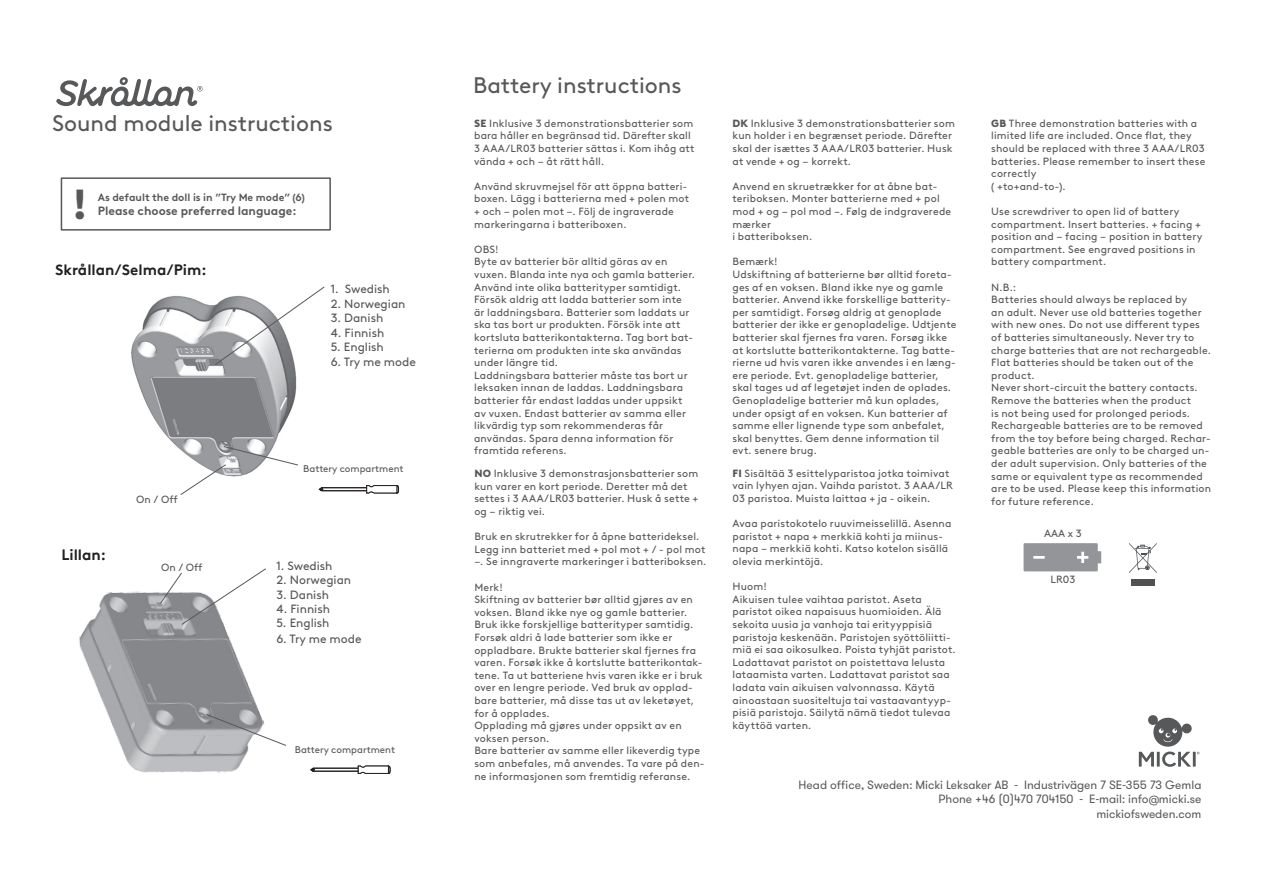
<style>
.page{position:relative;width:1263px;height:893px;background:#fff}
.page>*{position:absolute;margin:0;border:0;box-sizing:border-box;transform-origin:0 0}
.t1{font:900 42px "Brown LL";color:#57585a}
.t2{font:22.5px "Brown LL";color:#57585a}
.t3{font:700 15px "Brown LLTT";color:#231f20}
.t4{font:12px/14.4px "GT Walsheim";color:#57585a;text-align:right}
.t5{font:12px "Brown LL";color:#57585a}
.t6{font:700 12px "Brown LL";color:#57585a}
.t7{font:10.5px/12.6px "Brown LL";letter-spacing:.02em;color:#57585a}
.t8{font:700 10.5px "Brown LL";color:#57585a}
.t9{font:9.75px "Brown LL";color:#57585a}
.s1{font-weight:900}
</style>
<div class="page">
<img style="left:131px;top:296px;width:166px;height:152px">
<svg style="left:1023px;top:543px;width:78px;height:28px;background:#9b9d9f"></svg>
<svg style="left:310px;top:766px;width:80px;height:8px"></svg>
<svg style="left:1139px;top:715px;width:60px;height:52px"></svg>
<div style="left:61px;top:177px;width:270px;height:54px;border:2px solid #57585a"></div>
<svg style="left:56px;top:77px;width:147px;height:29px"></svg>
<div style="left:1131px;top:579px;width:24px;height:6px;background:#4f5153"></div>
<svg style="left:1129px;top:543px;width:28px;height:30px"></svg>
<img style="left:79px;top:591px;width:181px;height:182px">
<svg style="left:205px;top:713px;width:81px;height:33px"></svg>
<svg style="left:159px;top:568px;width:107px;height:57px"></svg>
<svg style="left:214px;top:286px;width:111px;height:80px"></svg>
<svg style="left:179px;top:445px;width:119px;height:50px"></svg>
<svg style="left:319px;top:485px;width:80px;height:8px"></svg>
<h2 class="t2" style="left:52px;top:106px;width:282px">Sound module instructions</h2>
<h1 class="t1" style="left:72px;top:172px;width:16px">!</h1>
<p class="t8" style="left:98px;top:189px;width:209px">As default the doll is in ”Try Me mode” (6)</p>
<p class="t6" style="left:98px;top:202px;width:200px">Please choose preferred language:</p>
<h3 class="t3" style="left:55px;top:258px;width:153px">Skrållan/Selma/Pim:</h3>
<p class="t7" style="left:136px;top:492px;width:43px">On / Off</p>
<p class="t5" style="left:331px;top:280px;width:61px">1. Swedish</p>
<p class="t5" style="left:331px;top:295px;width:76px">2. Norwegian</p>
<p class="t5" style="left:331px;top:309px;width:54px">3. Danish</p>
<p class="t5" style="left:331px;top:323px;width:55px">4. Finnish</p>
<p class="t5" style="left:331px;top:338px;width:55px">5. English</p>
<p class="t5" style="left:331px;top:353px;width:87px">6. Try me mode</p>
<p class="t9" style="left:303px;top:462px;width:102px">Battery compartment</p>
<h3 class="t3" style="left:61px;top:543px;width:46px">Lillan:</h3>
<p class="t7" style="left:161px;top:560px;width:43px">On / Off</p>
<p class="t5" style="left:276px;top:557px;width:58px">1. Swedish</p>
<p class="t5" style="left:276px;top:571px;width:76px">2. Norwegian</p>
<p class="t5" style="left:276px;top:585px;width:54px">3. Danish</p>
<p class="t5" style="left:276px;top:600px;width:55px">4. Finnish</p>
<p class="t5" style="left:276px;top:614px;width:55px">5. English</p>
<p class="t5" style="left:276px;top:629px;width:87px">6. Try me mode</p>
<p class="t9" style="left:295px;top:742px;width:102px">Battery compartment</p>
<h2 class="t2" style="left:473px;top:69px;width:210px">Battery instructions</h2>
<p class="t7" style="left:474px;top:116px;width:222px"><span class="s1">SE</span> Inklusive 3 demonstrationsbatterier som bara håller en begränsad tid. Därefter skall 3 AAA/LR03 batterier sättas i. Kom ihåg att vända + och – åt rätt håll.</p>
<p class="t7" style="left:474px;top:179px;width:217px">Använd skruvmejsel för att öppna batteri&shy;boxen. Lägg i batterierna med + polen mot + och – polen mot –. Följ de ingraverade markeringarna i batteriboxen.</p>
<p class="t7" style="left:474px;top:242px;width:222px">OBS!<br>Byte av batterier bör alltid göras av en vuxen. Blanda inte nya och gamla batterier.<br>Använd inte olika batterityper samtidigt.<br>Försök aldrig att ladda batterier som inte<br>är laddningsbara. Batterier som laddats ur ska tas bort ur produkten. Försök inte att kortsluta batterikontakterna. Tag bort bat&shy;terierna om produkten inte ska användas under längre tid.<br>Laddningsbara batterier måste tas bort ur leksaken innan de laddas. Laddningsbara batterier får endast laddas under uppsikt av vuxen. Endast batterier av samma eller likvärdig typ som rekommenderas får användas. Spara denna information för framtida referens.</p>
<p class="t7" style="left:474px;top:466px;width:226px"><span class="s1">NO</span> Inklusive 3 demonstrasjonsbatterier som kun varer en kort periode. Deretter må det settes i 3 AAA/LR03 batterier. Husk å sette + og – riktig vei.</p>
<p class="t7" style="left:474px;top:529px;width:233px">Bruk en skrutrekker for å åpne batterideksel.<br>Legg inn batteriet med + pol mot + / - pol mot –. Se inngraverte markeringer i batteriboksen.</p>
<p class="t7" style="left:474px;top:580px;width:232px">Merk!<br>Skiftning av batterier bør alltid gjøres av en voksen. Bland ikke nye og gamle batterier.<br>Bruk ikke forskjellige batterityper samtidig.<br>Forsøk aldri å lade batterier som ikke er oppladbare. Brukte batterier skal fjernes fra varen. Forsøk ikke å kortslutte batterikontak&shy;tene. Ta ut batteriene hvis varen ikke er i bruk over en lengre periode. Ved bruk av opplad&shy;bare batterier, må disse tas ut av leketøyet, for å opplades.<br>Opplading må gjøres under oppsikt av en voksen person.<br>Bare batterier av samme eller likeverdig type som anbefales, må anvendes. Ta vare på den&shy;ne informasjonen som fremtidig referanse.</p>
<p class="t7" style="left:732px;top:116px;width:224px"><span class="s1">DK</span> Inklusive 3 demonstrationsbatterier som kun holder i en begrænset periode. Därefter skal der isættes 3 AAA/LR03 batterier. Husk at vende + og – korrekt.</p>
<p class="t7" style="left:732px;top:179px;width:220px">Anvend en skruetrækker for at åbne bat&shy;teriboksen. Monter batterierne med + pol mod + og – pol mod –. Følg de indgraverede mærker<br>i batteriboksen.</p>
<p class="t7" style="left:732px;top:255px;width:225px">Bemærk!<br>Udskiftning af batterierne bør alltid foreta&shy;ges af en voksen. Bland ikke nye og gamle batterier. Anvend ikke forskellige batterity&shy;per samtidigt. Forsøg aldrig at genoplade batterier der ikke er genopladelige. Udtjente batterier skal fjernes fra varen. Forsøg ikke at kortslutte batterikontakterne. Tag batte&shy;rierne ud hvis varen ikke anvendes i en læng&shy;ere periode. Evt. genopladelige batterier, skal tages ud af legetøjet inden de oplades.<br>Genopladelige batterier må kun oplades, under opsigt af en voksen. Kun batterier af samme eller lignende type som anbefalet, skal benyttes. Gem denne information til evt. senere brug.</p>
<p class="t7" style="left:732px;top:466px;width:222px"><span class="s1">FI</span> Sisältää 3 esittelyparistoa jotka toimivat vain lyhyen ajan. Vaihda paristot. 3 AAA/LR<br>03 paristoa. Muista laittaa + ja - oikein.</p>
<p class="t7" style="left:732px;top:516px;width:221px">Avaa paristokotelo ruuvimeisselillä. Asenna paristot + napa + merkkiä kohti ja miinus&shy;napa – merkkiä kohti. Katso kotelon sisällä olevia merkintöjä.</p>
<p class="t7" style="left:732px;top:579px;width:225px">Huom!<br>Aikuisen tulee vaihtaa paristot. Aseta paristot oikea napaisuus huomioiden. Älä sekoita uusia ja vanhoja tai erityyppisiä paristoja keskenään. Paristojen syöttöliitti&shy;miä ei saa oikosulkea. Poista tyhjät paristot.<br>Ladattavat paristot on poistettava lelusta lataamista varten. Ladattavat paristot saa ladata vain aikuisen valvonnassa. Käytä ainoastaan suositeltuja tai vastaavantyyp&shy;pisiä paristoja. Säilytä nämä tiedot tulevaa käyttöä varten.</p>
<p class="t7" style="left:991px;top:116px;width:216px"><span class="s1">GB</span> Three demonstration batteries with a limited life are included. Once flat, they should be replaced with three 3 AAA/LR03 batteries. Please remember to insert these correctly<br>( +to+and-to-).</p>
<p class="t7" style="left:991px;top:204px;width:213px">Use screwdriver to open lid of battery compartment. Insert batteries. + facing + position and – facing – position in battery compartment. See engraved positions in battery compartment.</p>
<p class="t7" style="left:991px;top:280px;width:222px">N.B.:<br>Batteries should always be replaced by<br>an adult. Never use old batteries together with new ones. Do not use different types of batteries simultaneously. Never try to charge batteries that are not rechargeable.<br>Flat batteries should be taken out of the product.<br>Never short-circuit the battery contacts.<br>Remove the batteries when the product<br>is not being used for prolonged periods.<br>Rechargeable batteries are to be removed from the toy before being charged. Rechar&shy;geable batteries are only to be charged un&shy;der adult supervision. Only batteries of the same or equivalent type as recommended are to be used. Please keep this information for future reference.</p>
<p class="t7" style="left:1044px;top:526px;width:39px">AAA x 3</p>
<p class="t7" style="left:1050px;top:573px;width:26px">LR03</p>
<p class="t4" style="left:798px;top:778px;width:404px">Head office, Sweden: Micki Leksaker AB - Industrivägen 7 SE-355 73 Gemla<br>Phone +46 (0)470 704150 - E-mail: info@micki.se<br>mickiofsweden.com</p>
</div>
